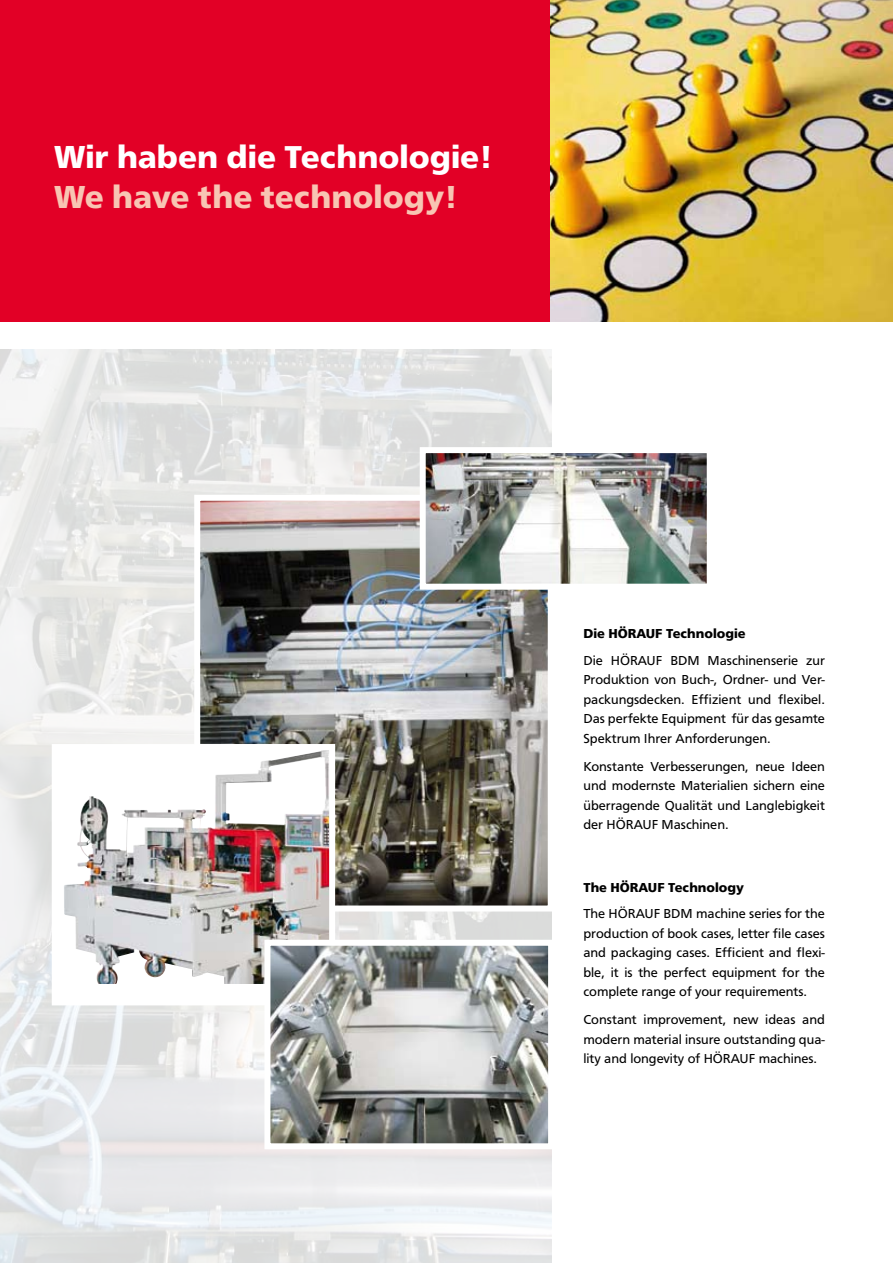
<style>
.page{position:relative;width:893px;height:1263px;background:#fff}
.page>*{position:absolute;margin:0;border:0;box-sizing:border-box;transform-origin:0 0}
.t1{font:700 33px "Frutus T";color:#fff}
.t2{font:700 33px "Frutus T";color:#f8c5b3}
.t3{font:13.5px/19.5px "Frutus T";color:#000;text-align:justify}
.t4{font:700 13.5px "Frutus T";color:#000}
</style>
<div class="page">
<div style="left:0;top:0;width:893px;height:322px;background:#e20026"></div>
<img style="left:0;top:349px;width:552px;height:914px">
<img style="left:201px;top:502px;width:346px;height:402px">
<div style="left:194px;top:495px;width:360px;height:416px;border:6px solid #fff"></div>
<img style="left:427px;top:454px;width:279px;height:129px">
<div style="left:420px;top:447px;width:293px;height:143px;border:6px solid #fff"></div>
<div style="left:55px;top:747px;width:277px;height:255px;background:#fff"></div>
<img style="left:64px;top:751px;width:264px;height:233px">
<img style="left:271px;top:947px;width:276px;height:195px">
<div style="left:264px;top:940px;width:290px;height:209px;border:6px solid #fff"></div>
<img style="left:551px;top:0;width:342px;height:321px">
<h1 class="t1" style="left:54px;top:138px;width:438px">Wir haben die Technologie!</h1>
<h1 class="t2" style="left:54px;top:178px;width:403px">We have the technology!</h1>
<p class="t4" style="left:583px;top:626px;width:164px">Die HÖRAUF Technologie</p>
<p class="t3" style="left:583px;top:650px;width:243px">Die HÖRAUF BDM Maschinenserie zur Produktion von Buch-, Ordner- und Ver&shy;packungsdecken. Effizient und flexibel.<br>Das perfekte Equipment für das gesamte Spektrum Ihrer Anforderungen.</p>
<p class="t3" style="left:583px;top:756px;width:243px">Konstante Verbesserungen, neue Ideen und modernste Materialien sichern eine überragende Qualität und Langlebigkeit der HÖRAUF Maschinen.</p>
<p class="t4" style="left:583px;top:879px;width:162px">The HÖRAUF Technology</p>
<p class="t3" style="left:583px;top:904px;width:243px">The HÖRAUF BDM machine series for the production of book cases, letter file cases and packaging cases. Efficient and flexi&shy;ble, it is the perfect equipment for the complete range of your requirements.</p>
<p class="t3" style="left:583px;top:1010px;width:243px">Constant improvement, new ideas and modern material insure outstanding qua&shy;lity and longevity of HÖRAUF machines.</p>
</div>
